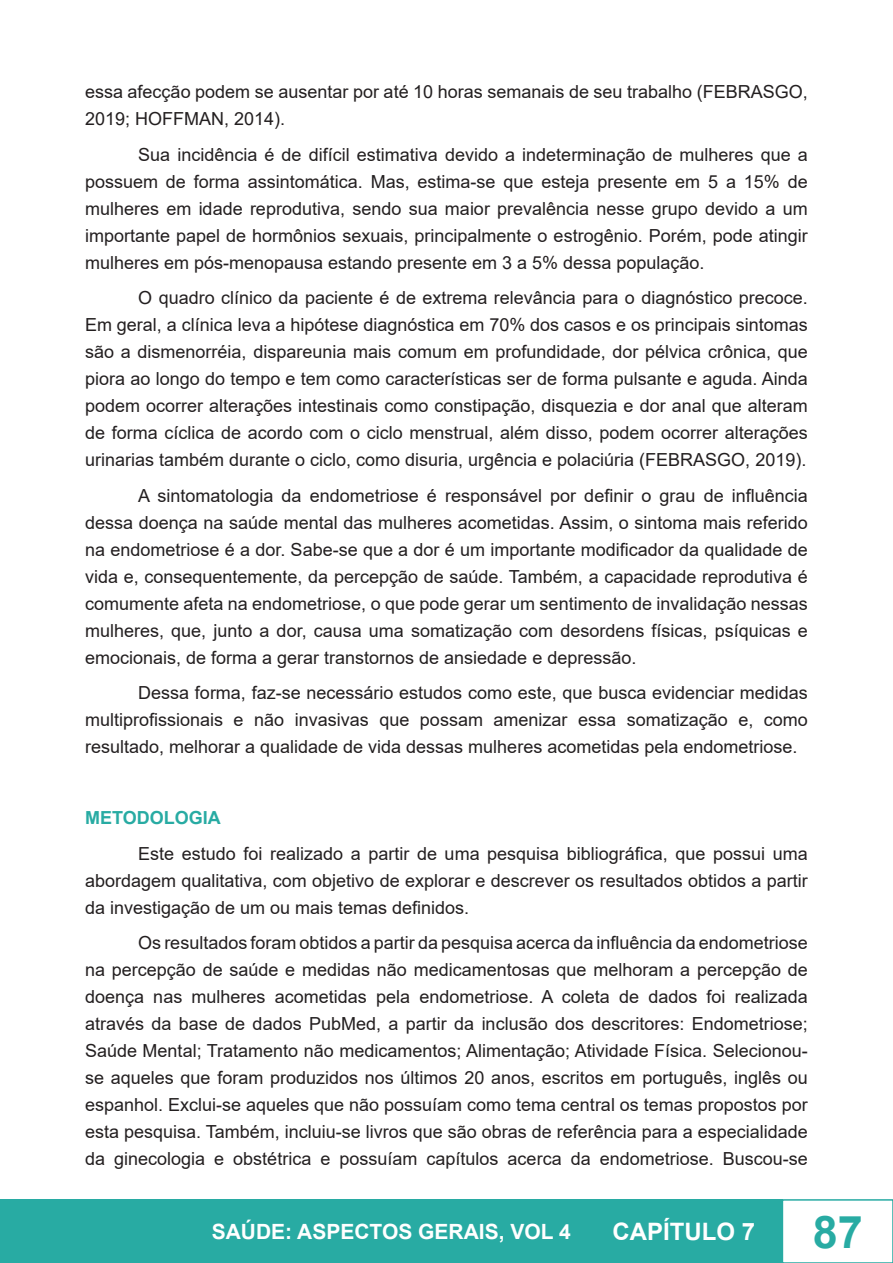
<style>
.page{position:relative;width:893px;height:1263px;background:#fff}
.page>*{position:absolute;margin:0;border:0;box-sizing:border-box;transform-origin:0 0}
.t1{font:700 45px "Arial";color:#28aba3}
.t2{font:700 24px "Arial";color:#fff}
.t3{font:700 21px "Arial";color:#fff}
.t4{font:18px/27px "Arial";color:#231f20;text-align:justify}
.Heading_1{font:700 18px "Arial";color:#28aba3}
</style>
<div class="page">
<div style="left:0;top:1200px;width:782px;height:63px;background:#28aba3"></div>
<div style="left:782px;top:1199px;width:111px;height:64px;border:2px solid #28aba3"></div>
<p class="t4" style="left:85px;top:78px;width:724px">essa afecção podem se ausentar por até 10 horas semanais de seu trabalho (FEBRASGO,<br>2019; HOFFMAN, 2014).</p>
<p class="t4" style="left:85px;top:141px;width:724px;text-indent:53px">Sua incidência é de difícil estimativa devido a indeterminação de mulheres que a possuem de forma assintomática. Mas, estima-se que esteja presente em 5 a 15% de mulheres em idade reprodutiva, sendo sua maior prevalência nesse grupo devido a um importante papel de hormônios sexuais, principalmente o estrogênio. Porém, pode atingir mulheres em pós-menopausa estando presente em 3 a 5% dessa população.</p>
<p class="t4" style="left:85px;top:284px;width:724px;text-indent:53px">O quadro clínico da paciente é de extrema relevância para o diagnóstico precoce.<br>Em geral, a clínica leva a hipótese diagnóstica em 70% dos casos e os principais sintomas são a dismenorréia, dispareunia mais comum em profundidade, dor pélvica crônica, que piora ao longo do tempo e tem como características ser de forma pulsante e aguda. Ainda podem ocorrer alterações intestinais como constipação, disquezia e dor anal que alteram de forma cíclica de acordo com o ciclo menstrual, além disso, podem ocorrer alterações urinarias também durante o ciclo, como disuria, urgência e polaciúria (FEBRASGO, 2019).</p>
<p class="t4" style="left:85px;top:482px;width:724px;text-indent:53px">A sintomatologia da endometriose é responsável por definir o grau de influência dessa doença na saúde mental das mulheres acometidas. Assim, o sintoma mais referido na endometriose é a dor. Sabe-se que a dor é um importante modificador da qualidade de vida e, consequentemente, da percepção de saúde. Também, a capacidade reprodutiva é comumente afeta na endometriose, o que pode gerar um sentimento de invalidação nessas mulheres, que, junto a dor, causa uma somatização com desordens físicas, psíquicas e emocionais, de forma a gerar transtornos de ansiedade e depressão.</p>
<p class="t4" style="left:85px;top:679px;width:724px;text-indent:53px">Dessa forma, faz-se necessário estudos como este, que busca evidenciar medidas multiprofissionais e não invasivas que possam amenizar essa somatização e, como resultado, melhorar a qualidade de vida dessas mulheres acometidas pela endometriose.</p>
<p class="Heading_1" style="left:85px;top:805px;width:137px">METODOLOGIA</p>
<p class="t4" style="left:85px;top:840px;width:724px;text-indent:53px">Este estudo foi realizado a partir de uma pesquisa bibliográfica, que possui uma abordagem qualitativa, com objetivo de explorar e descrever os resultados obtidos a partir da investigação de um ou mais temas definidos.</p>
<p class="t4" style="left:85px;top:929px;width:724px;text-indent:53px">Os resultados foram obtidos a partir da pesquisa acerca da influência da endometriose na percepção de saúde e medidas não medicamentosas que melhoram a percepção de doença nas mulheres acometidas pela endometriose. A coleta de dados foi realizada através da base de dados PubMed, a partir da inclusão dos descritores: Endometriose; Saúde Mental; Tratamento não medicamentos; Alimentação; Atividade Física. Selecionou&shy;se aqueles que foram produzidos nos últimos 20 anos, escritos em português, inglês ou espanhol. Exclui-se aqueles que não possuíam como tema central os temas propostos por esta pesquisa. Também, incluiu-se livros que são obras de referência para a especialidade da ginecologia e obstétrica e possuíam capítulos acerca da endometriose. Buscou-se</p>
<p class="t3" style="left:212px;top:1217px;width:361px">SAÚDE: ASPECTOS GERAIS, VOL 4</p>
<h2 class="t2" style="left:612px;top:1215px;width:144px">CAPÍTULO 7</h2>
<h1 class="t1" style="left:813px;top:1200px;width:52px">87</h1>
</div>
